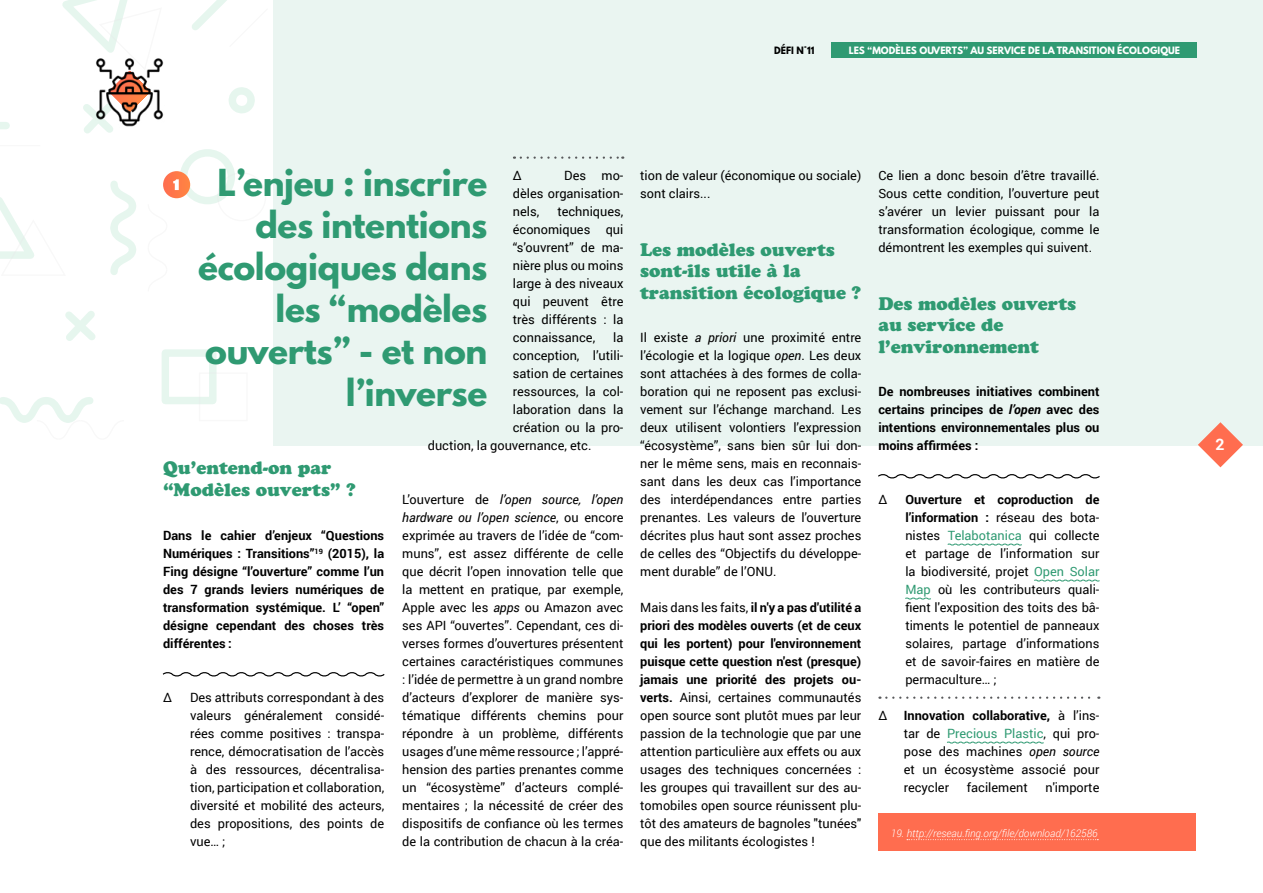
<style>
.page{position:relative;width:1263px;height:893px;background:#fff}
.page>*{position:absolute;margin:0;border:0;box-sizing:border-box;transform-origin:0 0}
.t1{font:700 33px/42px "League Spartan";letter-spacing:-.01em;color:#2f9a72;text-align:right}
.t2{font:18px/21.6px "Cooper Black Std";color:#2f9a72}
.t3{font:700 15.75px "Roboto";color:#fff}
.t4{font:12.75px/18px "Roboto";color:#000;text-align:justify}
.t5{font:700 12.75px/18px "Roboto";color:#000;text-align:justify}
.t6{font:italic 300 10.5px "Roboto";color:#fff}
.t7{font:700 9px "League Spartan";color:#fff}
.t8{font:700 9px "League Spartan";color:#000}
.s1{font-style:italic}
.s2{font-weight:700}
.s3{color:#2f9a72}
</style>
<div class="page">
<svg style="left:65px;top:311px;width:31px;height:30px"></svg>
<div style="left:180px;top:149px;width:55px;height:55px;border:8px solid #00a55b;border-radius:50%"></div>
<svg style="left:110px;top:181px;width:26px;height:94px"></svg>
<div style="left:0;top:122px;width:6px;height:7px;background:#e6f6ee"></div>
<svg style="left:0;top:197px;width:34px;height:62px"></svg>
<div style="left:217px;top:172px;width:49px;height:49px;border:2px solid #000;border-radius:50%"></div>
<svg style="left:0;top:397px;width:93px;height:26px"></svg>
<hr style="left:0;top:145px;width:40px;height:1px;background:#000">
<svg style="left:192px;top:0;width:35px;height:30px"></svg>
<svg style="left:229px;top:87px;width:26px;height:27px"></svg>
<div style="left:273px;top:0;width:990px;height:445px;background:#eaf5f1"></div>
<svg style="left:62px;top:0;width:65px;height:134px"></svg>
<img style="left:94px;top:57px;width:70px;height:70px">
<svg style="left:878px;top:474px;width:222px;height:5px"></svg>
<svg style="left:947px;top:543px;width:75px;height:3px"></svg>
<svg style="left:1034px;top:579px;width:66px;height:3px"></svg>
<svg style="left:905px;top:597px;width:26px;height:3px"></svg>
<svg style="left:886px;top:696px;width:213px;height:3px"></svg>
<svg style="left:947px;top:741px;width:97px;height:3px"></svg>
<svg style="left:521px;top:156px;width:102px;height:3px"></svg>
<svg style="left:162px;top:672px;width:223px;height:5px"></svg>
<div style="left:878px;top:813px;width:318px;height:37px;background:#ff6d4f"></div>
<svg style="left:907px;top:839px;width:191px;height:1px"></svg>
<div style="left:832px;top:43px;width:365px;height:15px;background:#2f9a72"></div>
<div style="left:163px;top:171px;width:27px;height:27px;background:#ff7a49;border-radius:14px"></div>
<svg style="left:173px;top:179px;width:6px;height:11px"></svg>
<svg style="left:1198px;top:422px;width:45px;height:45px"></svg>
<p class="t8" style="left:774px;top:43px;width:42px">DÉFI N°11</p>
<p class="t7" style="left:849px;top:43px;width:333px">LES “MODÈLES OUVERTS” AU SERVICE DE LA TRANSITION ÉCOLOGIQUE</p>
<h1 class="t1" style="left:198px;top:161px;width:291px">L’enjeu : inscrire des intentions écologiques dans les “modèles ouverts” - et non l’inverse</h1>
<p class="t4" style="left:513px;top:166px;width:11px">∆</p>
<p class="t4" style="left:513px;top:166px;width:112px;text-indent:51px">Des mo&shy;dèles organisation&shy;nels,</p>
<p class="t4" style="left:513px;top:202px;width:112px;text-indent:45px">techniques, économiques qui “s’ouvrent” de ma&shy;nière plus ou moins large à des niveaux qui peuvent être très différents : la connaissance,</p>
<p class="t4" style="left:613px;top:328px;width:12px">la</p>
<p class="t4" style="left:513px;top:346px;width:112px">conception, l’utili-</p>
<p class="t4" style="left:513px;top:364px;width:112px">sation de certaines</p>
<p class="t4" style="left:513px;top:382px;width:112px">ressources, la col-</p>
<p class="t4" style="left:513px;top:400px;width:112px">laboration dans la</p>
<p class="t4" style="left:513px;top:418px;width:112px">création ou la pro-</p>
<p class="t4" style="left:428px;top:436px;width:165px">duction, la gouvernance, etc.</p>
<h2 class="t2" style="left:163px;top:457px;width:194px">Qu’entend-on par “Modèles ouverts” ?</h2>
<p class="t5" style="left:163px;top:526px;width:223px">Dans le cahier d’enjeux “Questions Numériques : Transitions”<sup>19</sup> (2015), la Fing désigne “l’ouverture” comme l’un des 7 grands leviers numériques de transformation systémique. L’ “open” désigne cependant des choses très différentes :</p>
<p class="t4" style="left:163px;top:688px;width:11px">∆</p>
<p class="t4" style="left:190px;top:688px;width:196px">Des attributs correspondant à des valeurs généralement considé&shy;rées comme positives : transpa&shy;rence, démocratisation de l’accès à des ressources, décentralisa&shy;tion, participation et collaboration, diversité et mobilité des acteurs, des propositions, des points de vue… ;</p>
<p class="t4" style="left:402px;top:490px;width:223px">L’ouverture de <span class="s1">l’open source, l’open hardware ou l’open science</span>, ou encore exprimée au travers de l’idée de “com&shy;muns”, est assez différente de celle que décrit l’open innovation telle que la mettent en pratique, par exemple, Apple avec les <span class="s1">apps</span> ou Amazon avec ses API “ouvertes”. Cependant, ces di&shy;verses formes d’ouvertures présentent certaines caractéristiques communes : l’idée de permettre à un grand nombre d’acteurs d’explorer de manière sys&shy;tématique différents chemins pour répondre à un problème, différents usages d’une même ressource ; l’appré&shy;hension des parties prenantes comme un “écosystème” d’acteurs complé&shy;mentaires ; la nécessité de créer des dispositifs de confiance où les termes de la contribution de chacun à la créa-</p>
<p class="t4" style="left:640px;top:166px;width:223px">tion de valeur (économique ou sociale) sont clairs...</p>
<h2 class="t2" style="left:640px;top:238px;width:222px">Les modèles ouverts sont-ils utile à la transition écologique ?</h2>
<p class="t4" style="left:640px;top:328px;width:223px">Il existe <span class="s1">a priori</span> une proximité entre l’écologie et la logique <span class="s1">open</span>. Les deux sont attachées à des formes de colla&shy;boration qui ne reposent pas exclusi&shy;vement sur l’échange marchand. Les deux utilisent volontiers l’expression “écosystème”, sans bien sûr lui don&shy;ner le même sens, mais en reconnais&shy;sant dans les deux cas l’importance des interdépendances entre parties prenantes. Les valeurs de l’ouverture décrites plus haut sont assez proches de celles des “Objectifs du développe&shy;ment durable” de l’ONU.</p>
<p class="t4" style="left:640px;top:598px;width:223px">Mais dans les faits, <span class="s2">il n'y a pas d'utilité a priori des modèles ouverts (et de ceux qui les portent) pour l'environnement puisque cette question n'est (presque) jamais une priorité des projets ou&shy;verts.</span> Ainsi, certaines communautés open source sont plutôt mues par leur passion de la technologie que par une attention particulière aux effets ou aux usages des techniques concernées : les groupes qui travaillent sur des au&shy;tomobiles open source réunissent plu&shy;tôt des amateurs de bagnoles "tunées" que des militants écologistes !</p>
<p class="t4" style="left:878px;top:166px;width:223px">Ce lien a donc besoin d’être travaillé.<br>Sous cette condition, l’ouverture peut s’avérer un levier puissant pour la transformation écologique, comme le démontrent les exemples qui suivent.</p>
<h2 class="t2" style="left:878px;top:292px;width:199px">Des modèles ouverts au service de l’environnement</h2>
<p class="t5" style="left:878px;top:382px;width:223px">De nombreuses initiatives combinent certains principes de <span class="s1">l’open</span> avec des intentions environnementales plus ou moins affirmées :</p>
<p class="t4" style="left:878px;top:490px;width:11px">∆</p>
<p class="t4" style="left:905px;top:490px;width:196px"><span class="s2">Ouverture et coproduction de l’information :</span> réseau des bota&shy;nistes <span class="s3">Telabotanica</span> qui collecte et partage de l’information sur la biodiversité, projet <span class="s3">Open Solar Map</span> où les contributeurs quali&shy;fient l'exposition des toits des bâ&shy;timents le potentiel de panneaux solaires, partage d’informations et de savoir-faires en matière de permaculture… ;</p>
<p class="t4" style="left:878px;top:706px;width:11px">∆</p>
<p class="t4" style="left:904px;top:706px;width:197px"><span class="s2">Innovation collaborative,</span> à l’ins&shy;tar de <span class="s3">Precious Plastic</span>, qui pro&shy;pose des machines <span class="s1">open source </span>et un écosystème associé pour recycler</p>
<p class="t4" style="left:967px;top:778px;width:62px">facilement</p>
<p class="t4" style="left:1045px;top:778px;width:55px">n'importe</p>
<p class="t6" style="left:891px;top:826px;width:208px">19. http://reseau.fing.org/file/download/162586</p>
<p class="t3" style="left:1215px;top:433px;width:11px">2</p>
</div>
